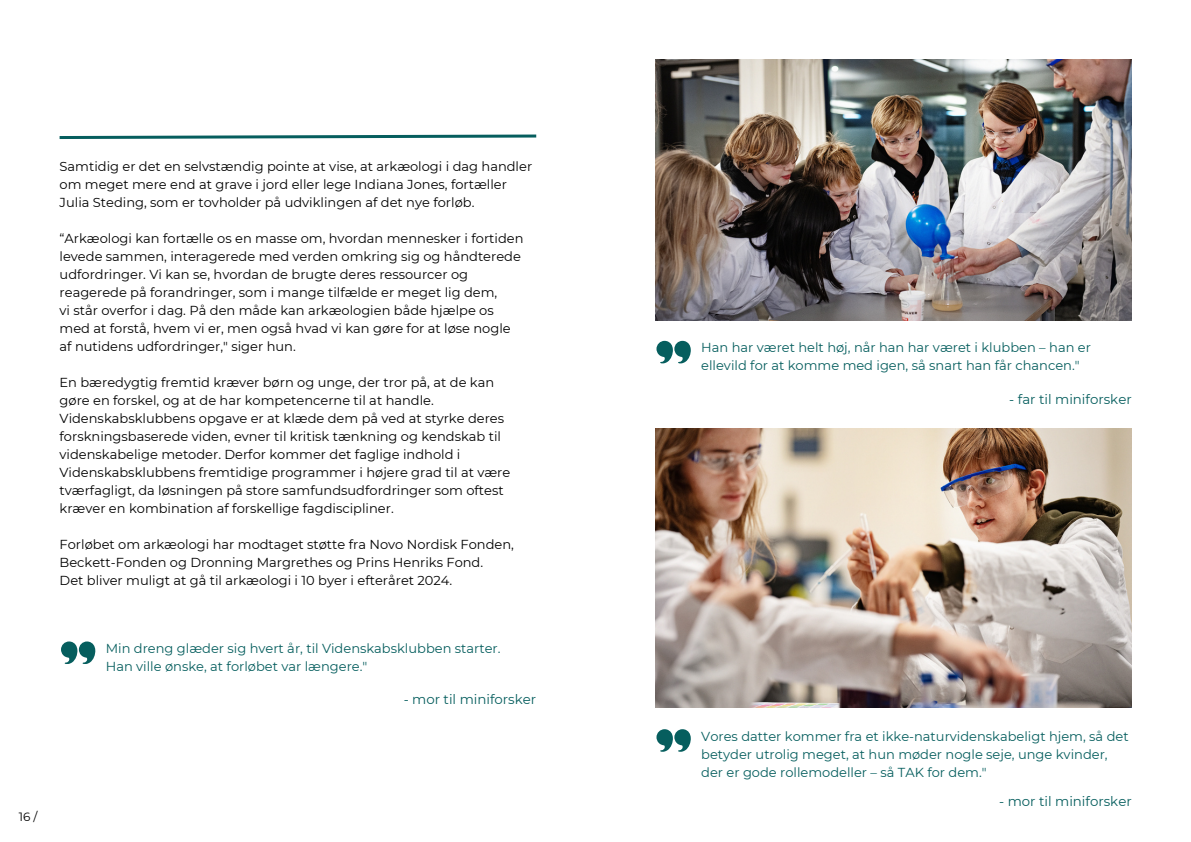
<style>
.page{position:relative;width:1191px;height:842px;background:#fff}
.page>*{position:absolute;margin:0;border:0;box-sizing:border-box;transform-origin:0 0}
.t1{font:13.3px "Montserrat";color:#065e5e}
.t2{font:13px/18px "Montserrat";color:#000}
.t3{font:13px/18px "Montserrat";color:#065e5e}
.t4{font:12px "Montserrat";color:#000}
</style>
<div class="page">
<img style="left:655px;top:60px;width:476px;height:260px">
<img style="left:655px;top:428px;width:476px;height:280px">
<svg style="left:656px;top:729px;width:35px;height:23px"></svg>
<svg style="left:656px;top:341px;width:35px;height:22px"></svg>
<svg style="left:59px;top:134px;width:478px;height:5px"></svg>
<svg style="left:61px;top:641px;width:34px;height:23px"></svg>
<p class="t2" style="left:60px;top:157px;width:474px">Samtidig er det en selvstændig pointe at vise, at arkæologi i dag handler om meget mere end at grave i jord eller lege Indiana Jones, fortæller<br>Julia Steding, som er tovholder på udviklingen af det nye forløb.</p>
<p class="t2" style="left:60px;top:229px;width:465px">“Arkæologi kan fortælle os en masse om, hvordan mennesker i fortiden levede sammen, interagerede med verden omkring sig og håndterede udfordringer. Vi kan se, hvordan de brugte deres ressourcer og reagerede på forandringer, som i mange tilfælde er meget lig dem,<br>vi står overfor i dag. På den måde kan arkæologien både hjælpe os med at forstå, hvem vi er, men også hvad vi kan gøre for at løse nogle af nutidens udfordringer," siger hun.</p>
<p class="t2" style="left:60px;top:373px;width:452px">En bæredygtig fremtid kræver børn og unge, der tror på, at de kan gøre en forskel, og at de har kompetencerne til at handle.<br>Videnskabsklubbens opgave er at klæde dem på ved at styrke deres forskningsbaserede viden, evner til kritisk tænkning og kendskab til videnskabelige metoder. Derfor kommer det faglige indhold i Videnskabsklubbens fremtidige programmer i højere grad til at være tværfagligt, da løsningen på store samfundsudfordringer som oftest kræver en kombination af forskellige fagdiscipliner.</p>
<p class="t2" style="left:60px;top:535px;width:456px">Forløbet om arkæologi har modtaget støtte fra Novo Nordisk Fonden,<br>Beckett-Fonden og Dronning Margrethes og Prins Henriks Fond.<br>Det bliver muligt at gå til arkæologi i 10 byer i efteråret 2024.</p>
<p class="t3" style="left:106px;top:639px;width:396px">Min dreng glæder sig hvert år, til Videnskabsklubben starter.<br>Han ville ønske, at forløbet var længere."</p>
<p class="t1" style="left:404px;top:690px;width:134px">- mor til miniforsker</p>
<p class="t4" style="left:19px;top:809px;width:20px">16 /</p>
<p class="t3" style="left:701px;top:338px;width:391px">Han har været helt høj, når han har været i klubben – han er ellevild for at komme med igen, så snart han får chancen."</p>
<p class="t1" style="left:1009px;top:390px;width:124px">- far til miniforsker</p>
<p class="t3" style="left:701px;top:726px;width:429px">Vores datter kommer fra et ikke-naturvidenskabeligt hjem, så det betyder utrolig meget, at hun møder nogle seje, unge kvinder, der er gode rollemodeller – så TAK for dem."</p>
<p class="t1" style="left:999px;top:792px;width:134px">- mor til miniforsker</p>
</div>
